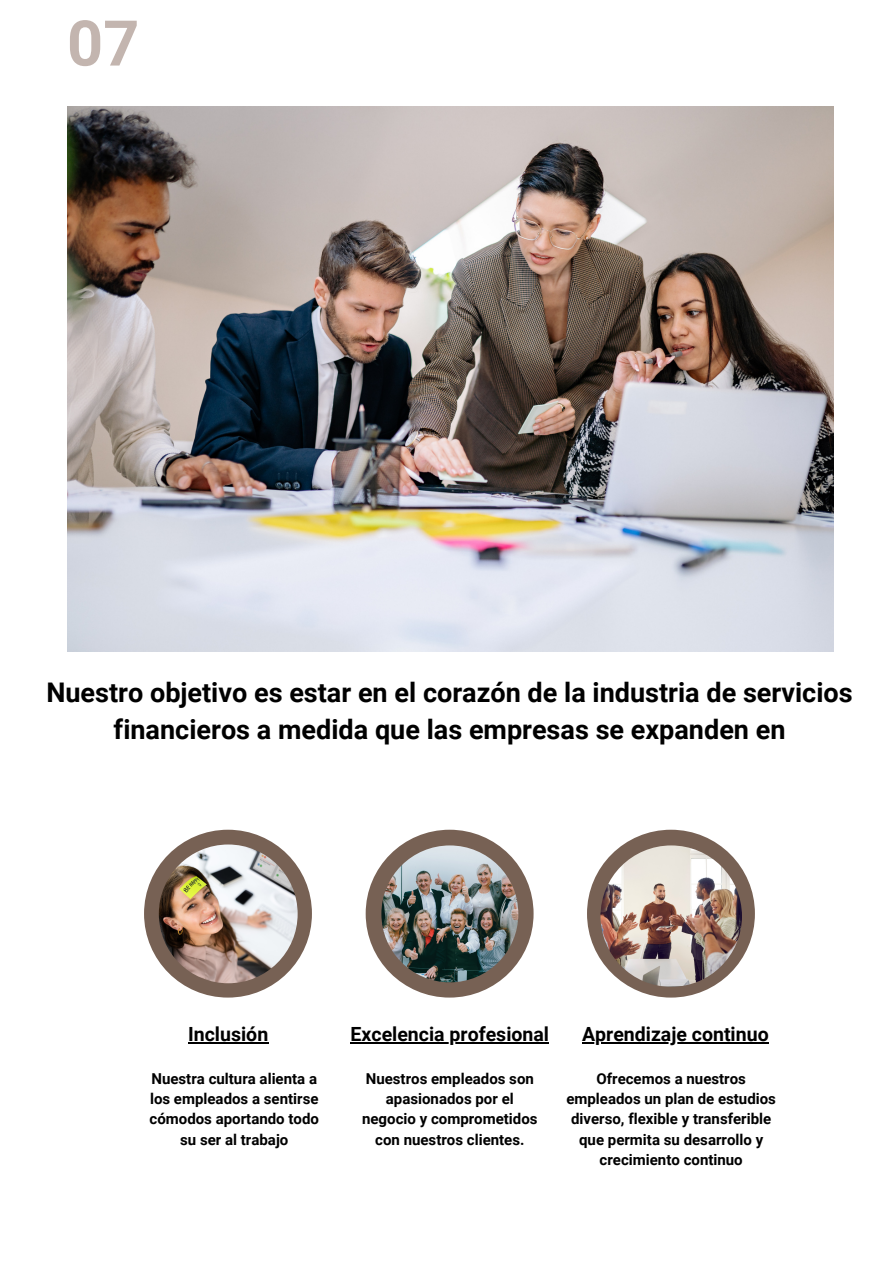
<style>
.page{position:relative;width:894px;height:1263px;background:#fff}
.page>*{position:absolute;margin:0;border:0;box-sizing:border-box;transform-origin:0 0}
.t1{font:700 63px "Roboto";color:#c3b5af}
.t2{font:700 27px/37.2px "Roboto";color:#000;text-align:center}
.t3{font:700 19.5px "Roboto";color:#000}
.t4{font:700 15px/20.2px "Roboto";color:#000;text-align:center}
</style>
<div class="page">
<img style="left:67px;top:106px;width:766px;height:545px">
<svg style="left:144px;top:829px;width:168px;height:168px"></svg>
<svg style="left:365px;top:829px;width:168px;height:168px"></svg>
<svg style="left:587px;top:829px;width:167px;height:168px"></svg>
<img style="left:159px;top:844px;width:138px;height:139px;border-radius:50%">
<hr style="left:188px;top:1042px;width:80px;height:1px;background:#000">
<hr style="left:582px;top:1042px;width:186px;height:1px;background:#000">
<hr style="left:350px;top:1042px;width:199px;height:1px;background:#000">
<img style="left:381px;top:845px;width:137px;height:137px;border-radius:50%">
<img style="left:600px;top:845px;width:141px;height:141px;border-radius:50%">
<h1 class="t1" style="left:67px;top:7px;width:74px">07</h1>
<h2 class="t2" style="left:46px;top:673px;width:807px">Nuestro objetivo es estar en el corazón de la industria de servicios financieros a medida que las empresas se expanden en</h2>
<h3 class="t3" style="left:188px;top:1022px;width:82px">Inclusión</h3>
<h3 class="t3" style="left:350px;top:1022px;width:200px">Excelencia profesional</h3>
<h3 class="t3" style="left:582px;top:1022px;width:188px">Aprendizaje continuo</h3>
<p class="t4" style="left:149px;top:1068px;width:171px">Nuestra cultura alienta a los empleados a sentirse cómodos aportando todo su ser al trabajo</p>
<p class="t4" style="left:362px;top:1068px;width:177px">Nuestros empleados son apasionados por el negocio y comprometidos con nuestros clientes.</p>
<p class="t4" style="left:566px;top:1068px;width:211px">Ofrecemos a nuestros empleados un plan de estudios diverso, flexible y transferible que permita su desarrollo y crecimiento continuo</p>
</div>
